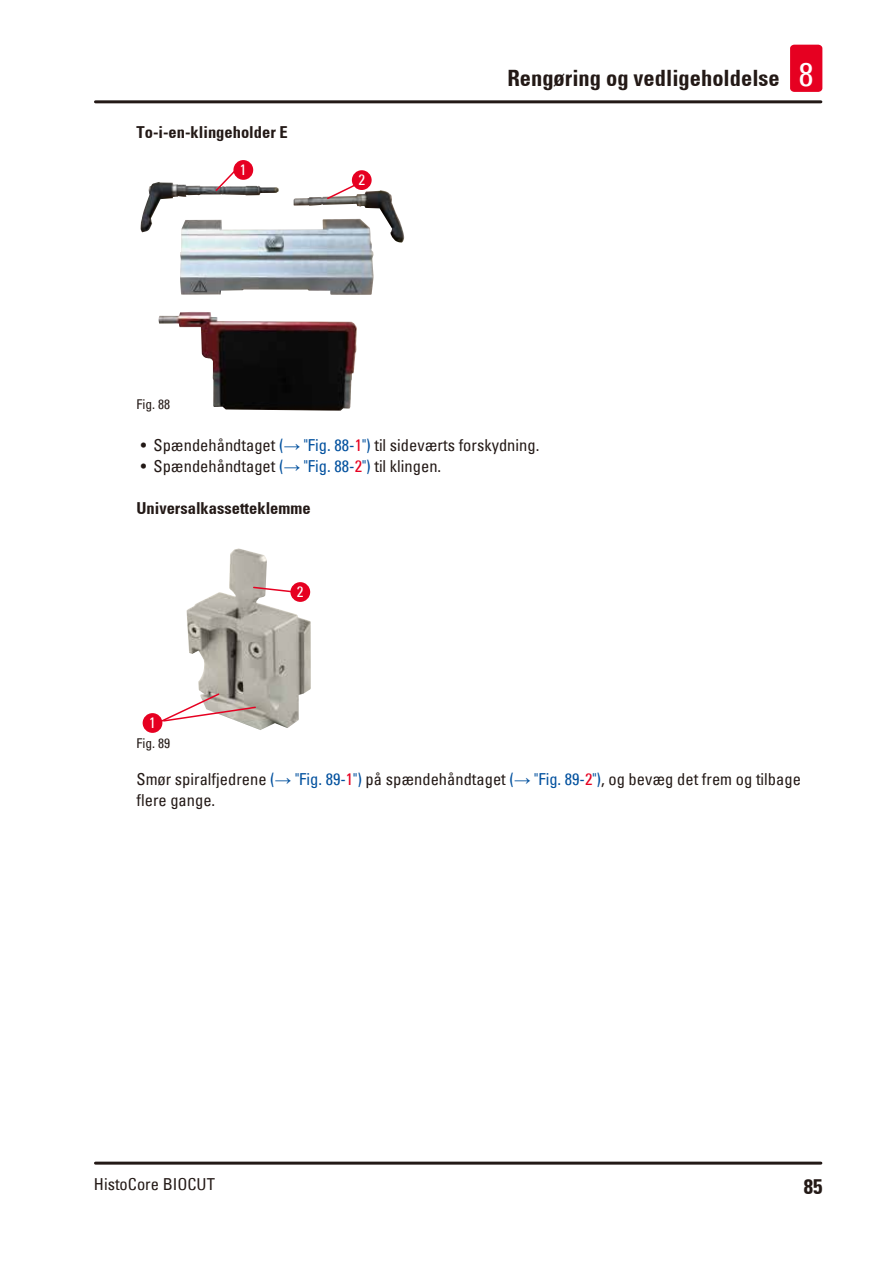
<style>
.page{position:relative;width:893px;height:1263px;background:#fff}
.page>*{position:absolute;margin:0;border:0;box-sizing:border-box;transform-origin:0 0}
.t1{font:700 condensed 22.5px "Univers";color:#231916}
.t2{font:700 condensed 21px "Univers";color:#231916}
.Description_text{font:condensed 16.5px/20.9px "Univers";color:#231916}
.Subheading{font:700 condensed 16.5px "Univers";color:#231916}
.t3{font:condensed 15px "Univers";color:#fff}
.t4{font:condensed 13.5px "Univers";color:#231916}
.s1{font-weight:400;font-size:33px;color:#fff}
.s2{color:#00509e}
.s3{font-family:"Arial";font-stretch:normal;color:#00509e}
.s4{color:#e60021}
</style>
<div class="page">
<hr style="left:95px;top:100px;width:726px;height:3px;background:#231916">
<hr style="left:95px;top:1161px;width:726px;height:3px;background:#231916">
<div style="left:790px;top:45px;width:32px;height:47px;background:#e60021;border-radius:4px"></div>
<img style="left:141px;top:182px;width:264px;height:229px">
<svg style="left:214px;top:172px;width:23px;height:20px"></svg>
<div style="left:233px;top:160px;width:20px;height:20px;background:#e60021;border-radius:50%"></div>
<div style="left:352px;top:170px;width:20px;height:20px;background:#e60021;border-radius:50%"></div>
<svg style="left:326px;top:183px;width:30px;height:17px"></svg>
<img style="left:186px;top:548px;width:125px;height:182px">
<svg style="left:160px;top:692px;width:97px;height:31px"></svg>
<div style="left:143px;top:713px;width:19px;height:20px;background:#e60021;border-radius:50%"></div>
<svg style="left:252px;top:586px;width:40px;height:7px"></svg>
<div style="left:290px;top:582px;width:20px;height:20px;background:#e60021;border-radius:50%"></div>
<p class="Subheading" style="left:136px;top:122px;width:153px">To-i-en-klingeholder E</p>
<p class="t3" style="left:240px;top:160px;width:8px">1</p>
<p class="t3" style="left:358px;top:170px;width:8px">2</p>
<p class="t4" style="left:136px;top:396px;width:35px">Fig. 88</p>
<h1 class="t1" style="left:507px;top:65px;width:308px">Rengøring og vedligeholdelse <span class="s1">8</span></h1>
<p class="Description_text" style="left:141px;top:434px;width:400px">• Spændehåndtaget <span class="s2">(</span><span class="s3">→</span> <span class="s2">"Fig. 88‑</span><span class="s4">1</span><span class="s2">")</span> til sideværts forskydning.</p>
<p class="Description_text" style="left:141px;top:455px;width:302px">• Spændehåndtaget <span class="s2">(</span><span class="s3">→</span> <span class="s2">"Fig. 88‑</span><span class="s4">2</span><span class="s2">")</span> til klingen.</p>
<p class="Subheading" style="left:136px;top:498px;width:176px">Universalkassetteklemme</p>
<p class="t3" style="left:149px;top:713px;width:8px">1</p>
<p class="t4" style="left:136px;top:734px;width:35px">Fig. 89</p>
<p class="t3" style="left:297px;top:582px;width:8px">2</p>
<p class="Description_text" style="left:136px;top:768px;width:666px">Smør spiralfjedrene <span class="s2">(</span><span class="s3">→</span> <span class="s2">"Fig. 89‑</span><span class="s4">1</span><span class="s2">")</span> på spændehåndtaget <span class="s2">(</span><span class="s3">→</span> <span class="s2">"Fig. 89‑</span><span class="s4">2</span><span class="s2">")</span>, og bevæg det frem og tilbage flere gange.</p>
<p class="Description_text" style="left:94px;top:1173px;width:122px">HistoCore BIOCUT</p>
<p class="t2" style="left:804px;top:1173px;width:20px">85</p>
</div>
